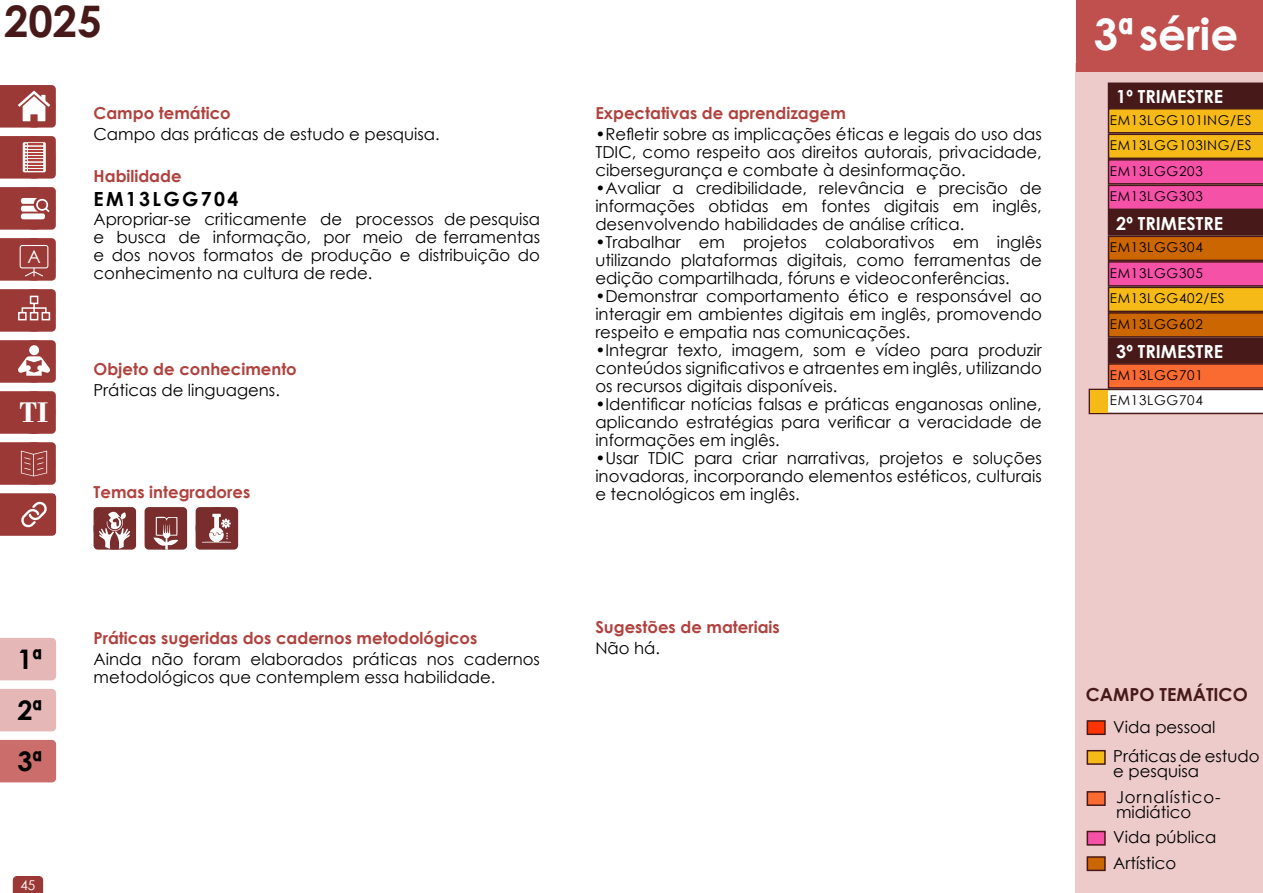
<style>
.page{position:relative;width:1263px;height:893px;background:#fff}
.page>*{position:absolute;margin:0;border:0;box-sizing:border-box;transform-origin:0 0}
.t1{font:700 43.5px "Century Gothic";color:#fff}
.t2{font:700 43.5px "Century Gothic";color:#471a19}
.t3{font:700 29.85px "Bodoni";color:#fff}
.t4{font:700 27px/51px "Century Gothic";color:#000;text-align:justify}
.t5{font:700 19.5px "Century Gothic";letter-spacing:.12em;color:#000}
.t6{font:700 18px "Century Gothic";color:#fff}
.t7{font:700 18px "Century Gothic";color:#471a19}
.t8{font:18px "Century Gothic";color:#fff}
.t9{font:16.5px/18px "Century Gothic";color:#000;text-align:justify}
.t10{font:700 16.5px "Century Gothic";color:#b0423e}
.t11{font:16.5px/15px "Century Gothic";letter-spacing:.05em;color:#000}
.t12{font:13.5px/25.5px "Century Gothic";letter-spacing:.05em;color:#000}
.t13{font:13.5px "Century Gothic";color:#fff}
</style>
<div class="page">
<svg style="left:0;top:391px;width:56px;height:43px"></svg>
<svg style="left:13px;top:876px;width:30px;height:17px"></svg>
<div style="left:1075px;top:63px;width:188px;height:830px;background:#eccbca"></div>
<div style="left:1076px;top:0;width:187px;height:72px;background:#c0504d"></div>
<svg style="left:0;top:85px;width:56px;height:43px"></svg>
<svg style="left:0;top:136px;width:56px;height:43px;background:#ad5b59"></svg>
<svg style="left:0;top:187px;width:56px;height:43px;background:#ab5958"></svg>
<svg style="left:0;top:238px;width:56px;height:43px;background:#a14645"></svg>
<svg style="left:0;top:289px;width:56px;height:43px;background:#a54e4c"></svg>
<svg style="left:0;top:340px;width:56px;height:43px;background:#ad5c5b"></svg>
<div style="left:13px;top:391px;width:42px;height:43px;background:#9b3937;border-radius:50%"></div>
<svg style="left:0;top:442px;width:56px;height:43px;background:#a14543"></svg>
<svg style="left:0;top:493px;width:56px;height:43px;background:#a44b49"></svg>
<div style="left:0;top:638px;width:56px;height:42px;background:#e5b8b7"></div>
<div style="left:0;top:689px;width:56px;height:42px;background:#e5b8b7"></div>
<div style="left:0;top:740px;width:56px;height:42px;background:#cb6d6b"></div>
<div style="left:1086px;top:720px;width:20px;height:15px;background:#f30;border:2px solid #471a19"></div>
<div style="left:1086px;top:750px;width:20px;height:15px;background:#f5ba17;border:2px solid #471a19"></div>
<div style="left:1086px;top:831px;width:20px;height:15px;background:#f551a7;border:2px solid #471a19"></div>
<div style="left:1086px;top:791px;width:20px;height:15px;background:#fa6b32;border:2px solid #471a19"></div>
<div style="left:1086px;top:856px;width:20px;height:15px;background:#c60;border:2px solid #471a19"></div>
<svg style="left:1089px;top:83px;width:174px;height:331px;background:#be7052"></svg>
<div style="left:1090px;top:390px;width:18px;height:23px;background:#f5ba17"></div>
<svg style="left:94px;top:507px;width:42px;height:43px"></svg>
<svg style="left:94px;top:508px;width:41px;height:42px"></svg>
<div style="left:196px;top:507px;width:42px;height:43px;background:#792d2d;border-radius:4px"></div>
<svg style="left:202px;top:513px;width:29px;height:29px"></svg>
<div style="left:145px;top:507px;width:42px;height:43px;background:#792d2d;border-radius:4px"></div>
<svg style="left:153px;top:517px;width:25px;height:33px"></svg>
<h1 class="t2" style="left:4px;top:-12px;width:99px">2025</h1>
<p class="t8" style="left:27px;top:244px;width:15px">A</p>
<h2 class="t3" style="left:19px;top:395px;width:30px">TI</h2>
<p class="t10" style="left:94px;top:100px;width:139px">Campo temático</p>
<p class="t9" style="left:94px;top:125px;width:348px">Campo das práticas de estudo e pesquisa.</p>
<p class="t10" style="left:94px;top:164px;width:90px">Habilidade</p>
<p class="t9" style="left:94px;top:210px;width:448px">Apropriar-se criticamente de processos de pesquisa e busca de informação, por meio de ferramentas e dos novos formatos de produção e distribuição do conhecimento na cultura de rede.</p>
<p class="t5" style="left:94px;top:184px;width:146px">EM13LGG704</p>
<p class="t10" style="left:94px;top:356px;width:205px">Objeto de conhecimento</p>
<p class="t9" style="left:94px;top:381px;width:188px">Práticas de linguagens.</p>
<p class="t10" style="left:94px;top:480px;width:158px">Temas integradores</p>
<h3 class="t4" style="left:17px;top:633px;width:26px">1ª 2ª 3ª</h3>
<p class="t13" style="left:20px;top:875px;width:16px">45</p>
<p class="t10" style="left:94px;top:626px;width:385px">Práticas sugeridas dos cadernos metodológicos</p>
<p class="t9" style="left:94px;top:650px;width:448px">Ainda não foram elaborados práticas nos cadernos metodológicos que contemplem essa habilidade.</p>
<p class="t10" style="left:595px;top:100px;width:252px">Expectativas de aprendizagem</p>
<p class="t9" style="left:595px;top:125px;width:448px">•Refletir sobre as implicações éticas e legais do uso das TDIC, como respeito aos direitos autorais, privacidade, cibersegurança e combate à desinformação.</p>
<p class="t9" style="left:595px;top:179px;width:448px">•Avaliar a credibilidade, relevância e precisão de informações obtidas em fontes digitais em inglês, desenvolvendo habilidades de análise crítica.</p>
<p class="t9" style="left:595px;top:233px;width:448px">•Trabalhar em projetos colaborativos em inglês utilizando plataformas digitais, como ferramentas de edição compartilhada, fóruns e videoconferências.</p>
<p class="t9" style="left:595px;top:287px;width:448px">•Demonstrar comportamento ético e responsável ao interagir em ambientes digitais em inglês, promovendo respeito e empatia nas comunicações.</p>
<p class="t9" style="left:595px;top:341px;width:448px">•Integrar texto, imagem, som e vídeo para produzir conteúdos significativos e atraentes em inglês, utilizando os recursos digitais disponíveis.</p>
<p class="t9" style="left:595px;top:395px;width:448px">•Identificar notícias falsas e práticas enganosas online, aplicando estratégias para verificar a veracidade de informações em inglês.</p>
<p class="t9" style="left:595px;top:449px;width:448px">•Usar TDIC para criar narrativas, projetos e soluções inovadoras, incorporando elementos estéticos, culturais e tecnológicos em inglês.</p>
<h1 class="t1" style="left:1094px;top:1px;width:146px">3ª série</h1>
<p class="t6" style="left:1116px;top:82px;width:108px">1º TRIMESTRE</p>
<p class="t12" style="left:1110px;top:107px;width:143px">EM13LGG101ING/ES<br>EM13LGG103ING/ES<br>EM13LGG203<br>EM13LGG303</p>
<p class="t6" style="left:1116px;top:210px;width:108px">2º TRIMESTRE</p>
<p class="t12" style="left:1110px;top:235px;width:116px">EM13LGG304<br>EM13LGG305<br>EM13LGG402/ES<br>EM13LGG602</p>
<p class="t6" style="left:1116px;top:338px;width:108px">3º TRIMESTRE</p>
<p class="t12" style="left:1110px;top:362px;width:94px">EM13LGG701<br>EM13LGG704</p>
<p class="t10" style="left:595px;top:615px;width:186px">Sugestões de materiais</p>
<p class="t9" style="left:595px;top:639px;width:66px">Não há.</p>
<p class="t7" style="left:1086px;top:681px;width:163px">CAMPO TEMÁTICO</p>
<p class="t9" style="left:1113px;top:711px;width:148px;line-height:29.7px">Vida pessoal<br>Práticas de estudo</p>
<p class="t9" style="left:1113px;top:762px;width:87px">e pesquisa</p>
<p class="t11" style="left:1116px;top:790px;width:106px">Jornalístico&shy;midiático</p>
<p class="t9" style="left:1113px;top:853px;width:64px">Artístico</p>
<p class="t9" style="left:1113px;top:828px;width:105px">Vida pública</p>
</div>
